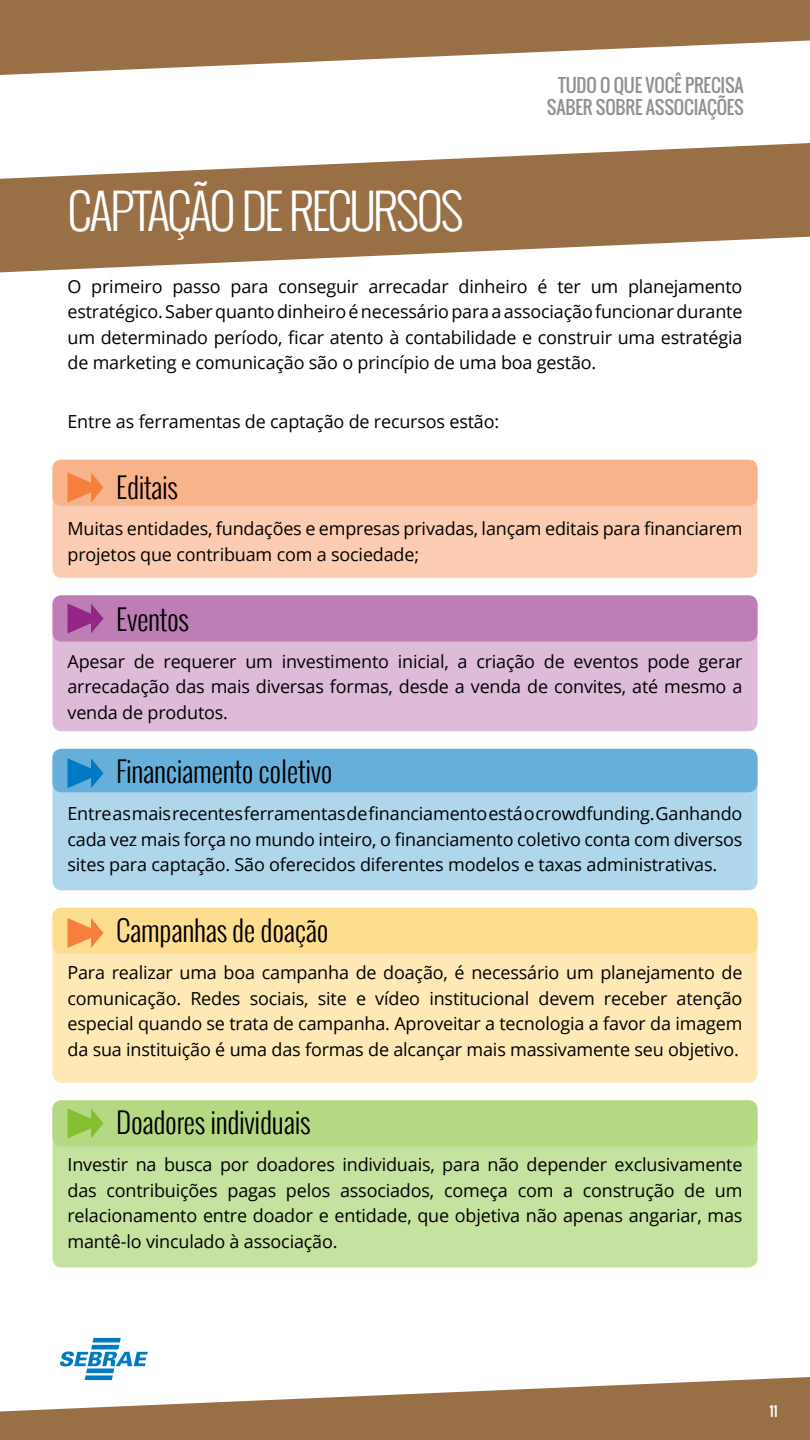
<style>
.page{position:relative;width:810px;height:1440px;background:#fff}
.page>*{position:absolute;margin:0;border:0;box-sizing:border-box;transform-origin:0 0}
.t1{font:300 48.75px "Oswald";letter-spacing:-.055em;color:#fff}
.t2{font:300 28.5px "Oswald";letter-spacing:-.01em;color:#000}
.t3{font:18px/25.5px "Open Sans";letter-spacing:-.01em;color:#000;text-align:justify}
.t4{font:18px/22.5px "Oswald";letter-spacing:-.01em;color:#919191;text-align:right}
.t5{font:13.5px "Oswald";color:#fff}
</style>
<div class="page">
<div style="left:52px;top:595px;width:706px;height:136px;background:#debcd9;border-radius:9px"></div>
<div style="left:52px;top:749px;width:706px;height:141px;background:#b0d6ec;border-radius:9px"></div>
<div style="left:52px;top:1100px;width:706px;height:168px;background:#c6e2a0;border-radius:9px"></div>
<div style="left:52px;top:460px;width:706px;height:118px;background:#fbccb1;border-radius:9px"></div>
<div style="left:52px;top:908px;width:706px;height:175px;background:#fee9b6;border-radius:9px"></div>
<div style="left:52px;top:595px;width:706px;height:47px;background:#bf7db6;border-radius:9px"></div>
<div style="left:52px;top:749px;width:706px;height:43px;background:#66afdb;border-radius:9px"></div>
<div style="left:52px;top:1100px;width:706px;height:47px;background:#b5d883;border-radius:9px"></div>
<div style="left:52px;top:460px;width:706px;height:46px;background:#f9b38b;border-radius:9px"></div>
<div style="left:52px;top:908px;width:706px;height:46px;background:#fddd8f;border-radius:9px"></div>
<svg style="left:67px;top:472px;width:36px;height:30px"></svg>
<svg style="left:67px;top:603px;width:36px;height:30px"></svg>
<svg style="left:67px;top:758px;width:36px;height:30px"></svg>
<svg style="left:67px;top:918px;width:36px;height:30px"></svg>
<svg style="left:67px;top:1108px;width:36px;height:30px"></svg>
<svg style="left:0;top:0;width:810px;height:75px;fill:#996f45"></svg>
<svg style="left:0;top:1377px;width:810px;height:63px;fill:#996f45"></svg>
<svg style="left:60px;top:1338px;width:88px;height:42px"></svg>
<svg style="left:0;top:143px;width:810px;height:130px;fill:#996f45"></svg>
<p class="t4" style="left:547px;top:74px;width:199px">TUDO O QUE VOCÊ PRECISA<br>SABER SOBRE ASSOCIAÇÕES</p>
<h1 class="t1" style="left:68px;top:175px;width:397px">CAPTAÇÃO DE RECURSOS</h1>
<p class="t3" style="left:68px;top:273px;width:677px">O primeiro passo para conseguir arrecadar dinheiro é ter um planejamento estratégico. Saber quanto dinheiro é necessário para a associação funcionar durante um determinado período, ficar atento à contabilidade e construir uma estratégia de marketing e comunicação são o princípio de uma boa gestão.</p>
<p class="t3" style="left:68px;top:408px;width:433px">Entre as ferramentas de captação de recursos estão:</p>
<h2 class="t2" style="left:116px;top:466px;width:63px">Editais</h2>
<p class="t3" style="left:68px;top:516px;width:677px">Muitas entidades, fundações e empresas privadas, lançam editais para financiarem projetos que contribuam com a sociedade;</p>
<h2 class="t2" style="left:116px;top:598px;width:74px">Eventos</h2>
<p class="t3" style="left:68px;top:648px;width:677px">Apesar de requerer um investimento inicial, a criação de eventos pode gerar arrecadação das mais diversas formas, desde a venda de convites, até mesmo a venda de produtos.</p>
<h2 class="t2" style="left:116px;top:751px;width:218px">Financiamento coletivo</h2>
<p class="t3" style="left:68px;top:800px;width:677px">Entre as mais recentes ferramentas de financiamento está o crowdfunding. Ganhando cada vez mais força no mundo inteiro, o financiamento coletivo conta com diversos sites para captação. São oferecidos diferentes modelos e taxas administrativas.</p>
<h2 class="t2" style="left:116px;top:910px;width:214px">Campanhas de doação</h2>
<p class="t3" style="left:68px;top:959px;width:677px">Para realizar uma boa campanha de doação, é necessário um planejamento de comunicação. Redes sociais, site e vídeo institucional devem receber atenção especial quando se trata de campanha. Aproveitar a tecnologia a favor da imagem da sua instituição é uma das formas de alcançar mais massivamente seu objetivo.</p>
<h2 class="t2" style="left:116px;top:1102px;width:196px">Doadores individuais</h2>
<p class="t3" style="left:68px;top:1151px;width:677px">Investir na busca por doadores individuais, para não depender exclusivamente das contribuições pagas pelos associados, começa com a construção de um relacionamento entre doador e entidade, que objetiva não apenas angariar, mas mantê-lo vinculado à associação.</p>
<p class="t5" style="left:769px;top:1401px;width:10px">11</p>
</div>
